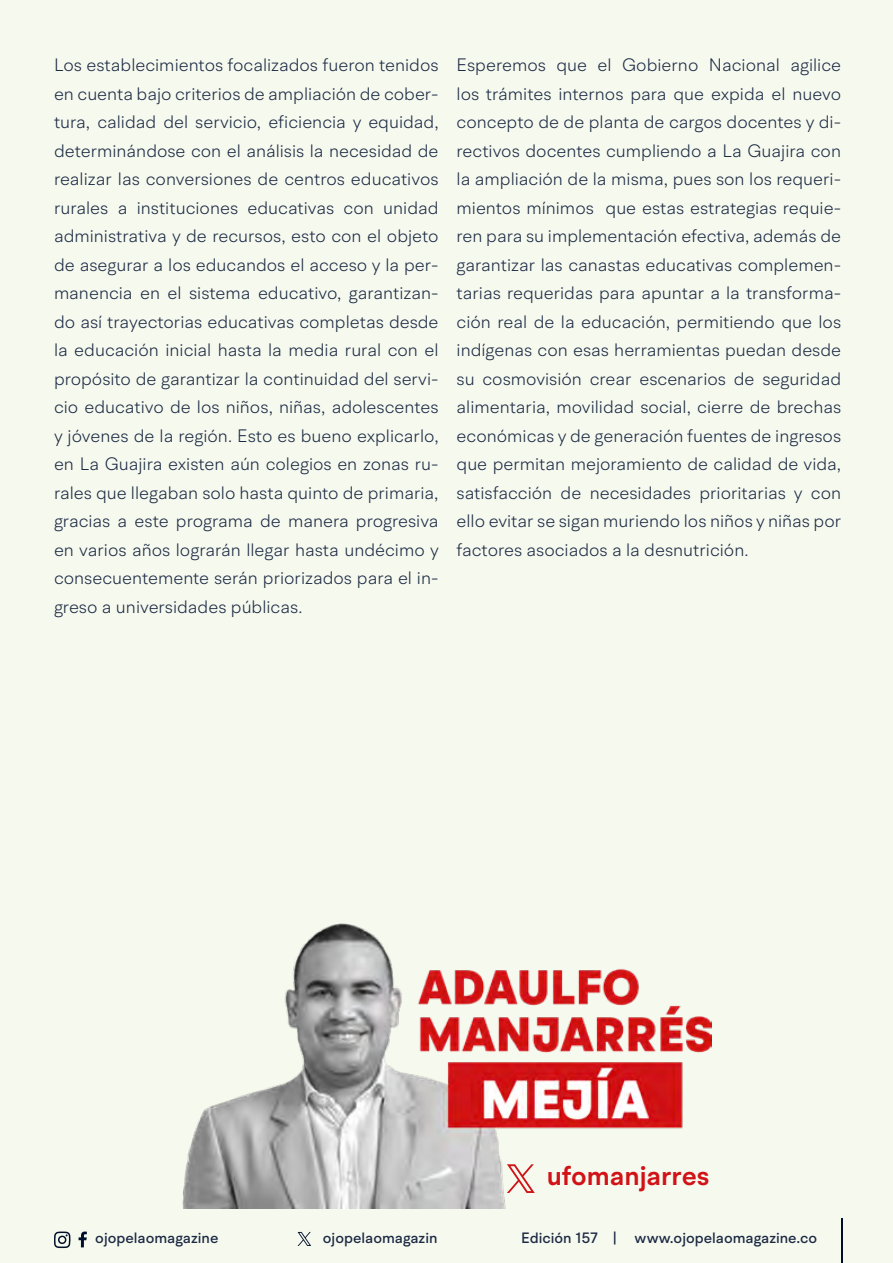
<style>
.page{position:relative;width:893px;height:1263px;background:#f6f9ee}
.page>*{position:absolute;margin:0;border:0;box-sizing:border-box;transform-origin:0 0}
.t1{font:600 27px "BR Hendrix";color:#d11217}
.t2{font:300 18px/28.5px "BR Hendrix";color:#1b2943;text-align:justify}
.t3{font:500 15px "BR Hendrix";color:#1b2943}
</style>
<div class="page">
<svg style="left:79px;top:1231px;width:8px;height:16px"></svg>
<svg style="left:54px;top:1231px;width:17px;height:17px"></svg>
<hr style="left:841px;top:1219px;width:1px;height:44px;background:#000f2b">
<svg style="left:298px;top:1232px;width:13px;height:14px"></svg>
<img style="left:182px;top:923px;width:529px;height:286px">
<svg style="left:507px;top:1164px;width:28px;height:29px"></svg>
<p class="t2" style="left:54px;top:51px;width:386px">Los establecimientos focalizados fueron tenidos en cuenta bajo criterios de ampliación de cober&shy;tura, calidad del servicio, eficiencia y equidad, determinándose con el análisis la necesidad de realizar las conversiones de centros educativos rurales a instituciones educativas con unidad administrativa y de recursos, esto con el objeto de asegurar a los educandos el acceso y la per&shy;manencia en el sistema educativo, garantizan&shy;do así trayectorias educativas completas desde la educación inicial hasta la media rural con el propósito de garantizar la continuidad del servi&shy;cio educativo de los niños, niñas, adolescentes y jóvenes de la región. Esto es bueno explicarlo, en La Guajira existen aún colegios en zonas ru&shy;rales que llegaban solo hasta quinto de primaria, gracias a este programa de manera progresiva en varios años lograrán llegar hasta undécimo y consecuentemente serán priorizados para el in&shy;greso a universidades públicas.</p>
<p class="t2" style="left:457px;top:51px;width:386px">Esperemos que el Gobierno Nacional agilice los trámites internos para que expida el nuevo concepto de de planta de cargos docentes y di&shy;rectivos docentes cumpliendo a La Guajira con la ampliación de la misma, pues son los requeri&shy;mientos mínimos que estas estrategias requie&shy;ren para su implementación efectiva, además de garantizar las canastas educativas complemen&shy;tarias requeridas para apuntar a la transforma&shy;ción real de la educación, permitiendo que los indígenas con esas herramientas puedan desde su cosmovisión crear escenarios de seguridad alimentaria, movilidad social, cierre de brechas económicas y de generación fuentes de ingresos que permitan mejoramiento de calidad de vida, satisfacción de necesidades prioritarias y con ello evitar se sigan muriendo los niños y niñas por factores asociados a la desnutrición.</p>
<h1 class="t1" style="left:547px;top:1158px;width:164px">ufomanjarres</h1>
<p class="t3" style="left:95px;top:1229px;width:125px">ojopelaomagazine</p>
<p class="t3" style="left:323px;top:1229px;width:116px">ojopelaomagazin</p>
<p class="t3" style="left:521px;top:1229px;width:297px">Edición 157 | www.ojopelaomagazine.co</p>
</div>
